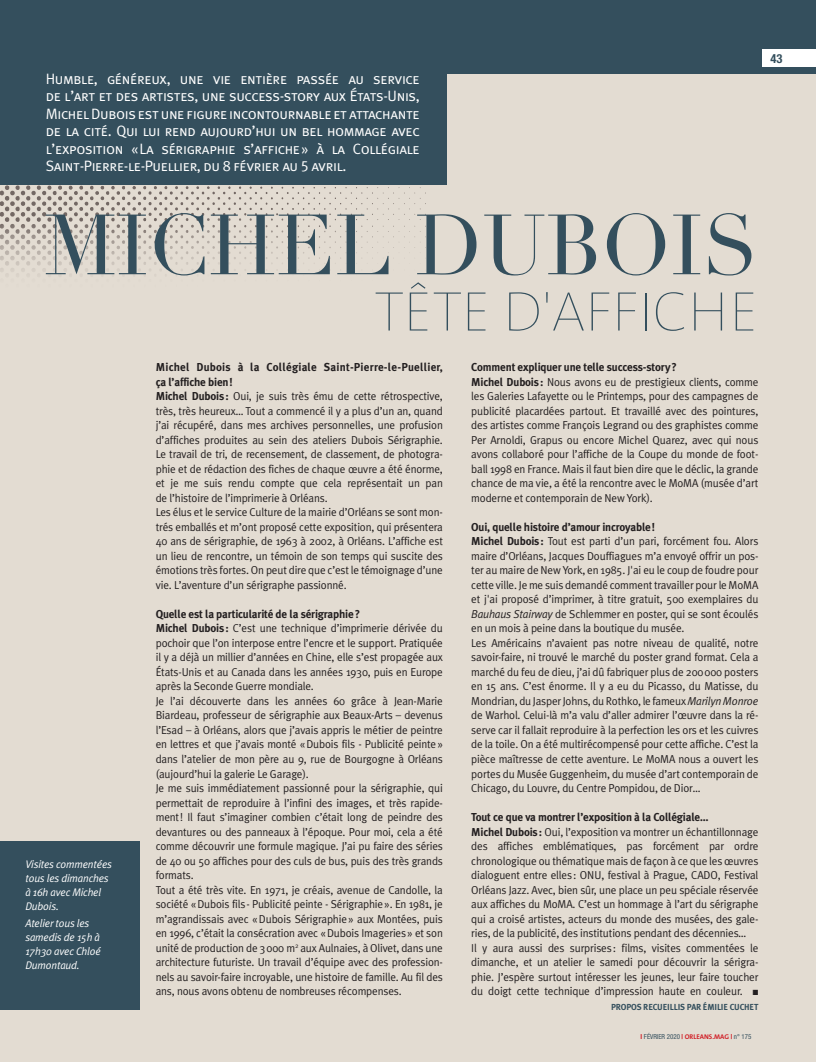
<style>
.page{position:relative;width:816px;height:1062px;background:#fff}
.page>*{position:absolute;margin:0;border:0;box-sizing:border-box;transform-origin:0 0}
.t1{font:83.75px "Didot";letter-spacing:-.005em;color:#344f5d}
.t2{font:56.25px "The Sans Hair H25";color:#344f5d}
.t3{font:15px/17.5px "Meta Plus Normal Caps";letter-spacing:-.025em;color:#fff;text-align:justify}
.t4{font:700 condensed 12.5px "Helvetica Neue";color:#344f5d}
.t5{font:11.5px/14.5px "Meta Plus Normal";letter-spacing:-.015em;color:#231f20}
.t6{font:700 11.5px "Meta Plus";letter-spacing:-.015em;color:#231f20}
.t7{font:700 11.5px/14.5px "Meta Plus";letter-spacing:.02em;color:#231f20}
.t8{font:italic 11px/14px "Meta Plus Normal";letter-spacing:-.015em;color:#fff}
.t9{font:8.75px "Meta Plus Bold Caps";letter-spacing:-.015em;color:#344f5d}
.t10{font:condensed 6.88px "Helvetica Neue";color:#344f5d}
.s1{font-family:"Meta Plus";font-weight:700}
.s2{font-style:italic}
.s3{font-weight:700;color:#d1232a}
.s4{font-family:"The Sans B7";font-weight:700;font-stretch:normal;color:#d1232a}
</style>
<div class="page">
<div style="left:0;top:0;width:816px;height:1061px;background:#e3dcd2"></div>
<div style="left:0;top:0;width:816px;height:74px;background:#344f5d"></div>
<div style="left:762px;top:49px;width:54px;height:17px;background:#fff"></div>
<svg style="left:0;top:185px;width:426px;height:89px"></svg>
<div style="left:0;top:69px;width:446px;height:116px;background:#344f5d"></div>
<div style="left:0;top:841px;width:139px;height:168px;background:#344f5d"></div>
<p class="t3" style="left:46px;top:70px;width:375px">Humble, généreux, une vie entière passée au service de l’art et des artistes, une success-story aux États-Unis, Michel Dubois est une figure incontournable et attachante de la cité. Qui lui rend aujourd’hui un bel hommage avec l’exposition «La sérigraphie s’affiche» à la Collégiale Saint-Pierre-le-Puellier, du 8 février au 5 avril.</p>
<h1 class="t1" style="left:44px;top:195px;width:716px">MICHEL DUBOIS</h1>
<h2 class="t2" style="left:374px;top:282px;width:385px">TÊTE D'AFFICHE</h2>
<p class="t4" style="left:770px;top:51px;width:13px">43</p>
<p class="t8" style="left:25px;top:856px;width:88px">Visites commentées tous les dimanches à 16h avec Michel<br>Dubois.</p>
<p class="t8" style="left:25px;top:916px;width:77px">Atelier tous les samedis de 15h à<br>17h30 avec Chloé<br>Dumontaud.</p>
<p class="t7" style="left:156px;top:360px;width:289px">Michel Dubois à la Collégiale Saint-Pierre-le-Puellier, ça l’affiche bien!</p>
<p class="t5" style="left:156px;top:389px;width:289px"><span class="s1">Michel Dubois:</span> Oui, je suis très ému de cette rétrospective, très, très heureux… Tout a commencé il y a plus d’un an, quand j’ai récupéré, dans mes archives personnelles, une profusion d’affiches produites au sein des ateliers Dubois Sérigraphie.<br>Le travail de tri, de recensement, de classement, de photogra&shy;phie et de rédaction des fiches de chaque œuvre a été énorme, et je me suis rendu compte que cela représentait un pan de l’histoire de l’imprimerie à Orléans.<br>Les élus et le service Culture de la mairie d’Orléans se sont mon&shy;trés emballés et m’ont proposé cette exposition, qui présentera 40 ans de sérigraphie, de 1963 à 2002, à Orléans. L’affiche est un lieu de rencontre, un témoin de son temps qui suscite des émotions très fortes. On peut dire que c’est le témoignage d’une vie. L’aventure d’un sérigraphe passionné.</p>
<p class="t6" style="left:156px;top:607px;width:206px">Quelle est la particularité de la sérigraphie?</p>
<p class="t5" style="left:156px;top:621px;width:289px"><span class="s1">Michel Dubois:</span> C’est une technique d’imprimerie dérivée du pochoir que l’on interpose entre l’encre et le support. Pratiquée il y a déjà un millier d’années en Chine, elle s’est propagée aux États-Unis et au Canada dans les années 1930, puis en Europe après la Seconde Guerre mondiale.<br>Je l’ai découverte dans les années 60 grâce à Jean-Marie Biardeau, professeur de sérigraphie aux Beaux-Arts – devenus l’Esad – à Orléans, alors que j’avais appris le métier de peintre en lettres et que j’avais monté «Dubois fils - Publicité peinte» dans l’atelier de mon père au 9, rue de Bourgogne à Orléans (aujourd’hui la galerie Le Garage).<br>Je me suis immédiatement passionné pour la sérigraphie, qui permettait de reproduire à l’infini des images, et très rapide&shy;ment! Il faut s’imaginer combien c’était long de peindre des devantures ou des panneaux à l’époque. Pour moi, cela a été comme découvrir une formule magique. J’ai pu faire des séries de 40 ou 50 affiches pour des culs de bus, puis des très grands formats.<br>Tout a été très vite. En 1971, je créais, avenue de Candolle, la société «Dubois fils- Publicité peinte - Sérigraphie». En 1981, je m’agrandissais avec «Dubois Sérigraphie» aux Montées, puis en 1996, c’était la consécration avec «Dubois Imageries» et son unité de production de 3000 m<sup>2</sup> aux Aulnaies, à Olivet, dans une architecture futuriste. Un travail d’équipe avec des profession&shy;nels au savoir-faire incroyable, une histoire de famille. Au fil des ans, nous avons obtenu de nombreuses récompenses.</p>
<p class="t6" style="left:471px;top:360px;width:207px">Comment expliquer une telle success-story?</p>
<p class="t5" style="left:471px;top:374px;width:289px;text-align:justify"><span class="s1">Michel Dubois:</span> Nous avons eu de prestigieux clients, comme les Galeries Lafayette ou le Printemps, pour des campagnes de publicité placardées partout. Et travaillé avec des pointures, des artistes comme François Legrand ou des graphistes comme Per Arnoldi, Grapus ou encore Michel Quarez, avec qui nous avons collaboré pour l’affiche de la Coupe du monde de foot&shy;ball 1998 en France. Mais il faut bien dire que le déclic, la grande chance de ma vie, a été la rencontre avec le MoMA (musée d’art moderne et contemporain de New York).</p>
<p class="t6" style="left:471px;top:520px;width:185px">Oui, quelle histoire d’amour incroyable!</p>
<p class="t5" style="left:471px;top:534px;width:289px"><span class="s1">Michel Dubois:</span> Tout est parti d’un pari, forcément fou. Alors maire d’Orléans, Jacques Douffiagues m’a envoyé offrir un pos&shy;ter au maire de New York, en 1985. J'ai eu le coup de foudre pour cette ville. Je me suis demandé comment travailler pour le MoMA et j'ai proposé d’imprimer, à titre gratuit, 500 exemplaires du <span class="s2">Bauhaus Stairway</span> de Schlemmer en poster, qui se sont écoulés en un mois à peine dans la boutique du musée.<br>Les Américains n’avaient pas notre niveau de qualité, notre savoir-faire, ni trouvé le marché du poster grand format. Cela a marché du feu de dieu, j’ai dû fabriquer plus de 200000 posters en 15 ans. C’est énorme. Il y a eu du Picasso, du Matisse, du Mondrian, du Jasper Johns, du Rothko, le fameux <span class="s2">MarilynMonroe </span>de Warhol. Celui-là m’a valu d’aller admirer l’œuvre dans la ré&shy;serve car il fallait reproduire à la perfection les ors et les cuivres de la toile. On a été multirécompensé pour cette affiche. C’est la pièce maîtresse de cette aventure. Le MoMA nous a ouvert les portes du Musée Guggenheim, du musée d’art contemporain de Chicago, du Louvre, du Centre Pompidou, de Dior…</p>
<p class="t6" style="left:471px;top:810px;width:239px">Tout ce que va montrer l’exposition à la Collégiale…</p>
<p class="t5" style="left:471px;top:824px;width:289px"><span class="s1">Michel Dubois:</span> Oui, l’exposition va montrer un échantillonnage des affiches emblématiques, pas forcément par ordre chronologique ou thématique mais de façon à ce que les œuvres dialoguent entre elles: ONU, festival à Prague, CADO, Festival Orléans Jazz. Avec, bien sûr, une place un peu spéciale réservée aux affiches du MoMA. C’est un hommage à l’art du sérigraphe qui a croisé artistes, acteurs du monde des musées, des gale&shy;ries, de la publicité, des institutions pendant des décennies…<br>Il y aura aussi des surprises: films, visites commentées le dimanche, et un atelier le samedi pour découvrir la sérigra&shy;phie. J’espère surtout intéresser les jeunes, leur faire toucher du doigt cette technique d’impression haute en couleur. ■</p>
<p class="t9" style="left:611px;top:1001px;width:149px">PROPOS RECUEILLIS PAR ÉMILIE CUCHET</p>
<p class="t10" style="left:640px;top:1032px;width:112px"><span class="s3">I</span> FÉVRIER 2020 <span class="s3">|</span> <span class="s4">ORLEANS.MAG</span> <span class="s3">|</span> n° 175</p>
</div>
